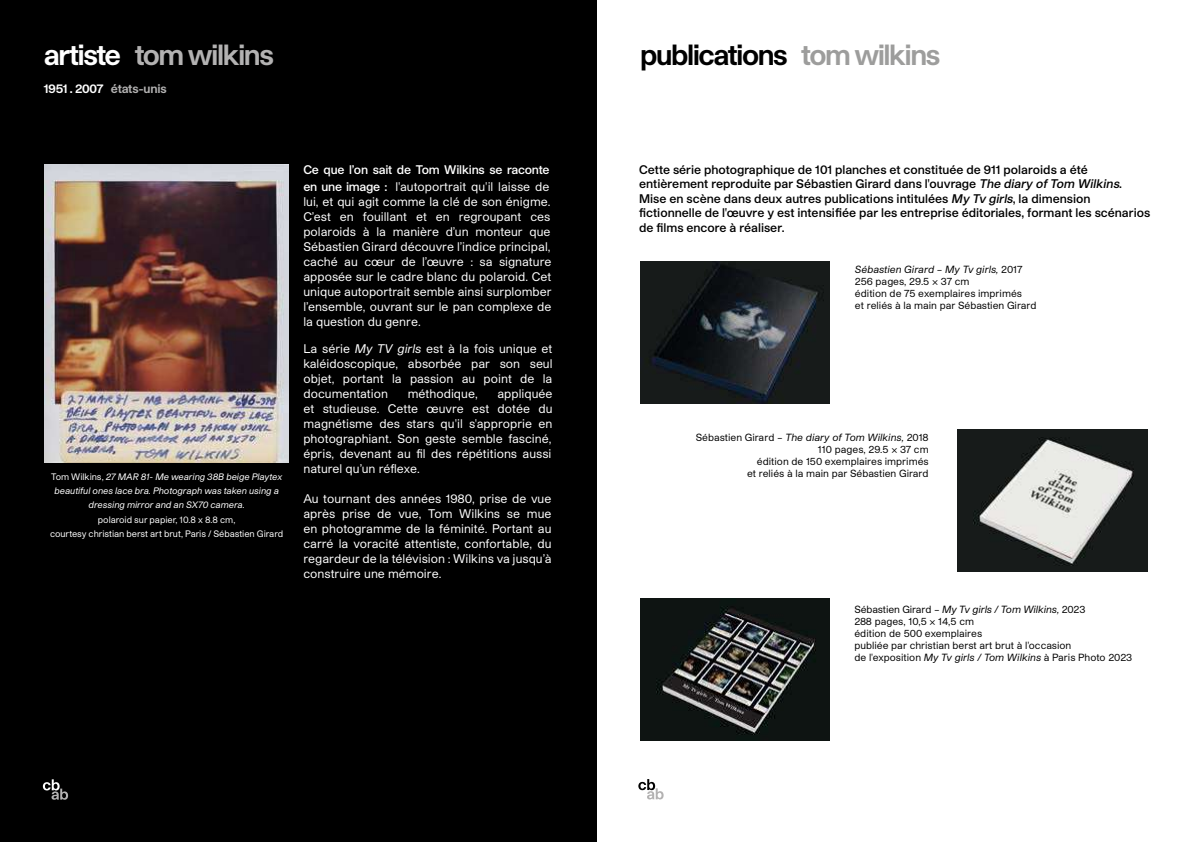
<style>
.page{position:relative;width:1191px;height:842px;background:#fff}
.page>*{position:absolute;margin:0;border:0;box-sizing:border-box;transform-origin:0 0}
.t1{font:700 28px "Studio Pro GCB";letter-spacing:-.055em;color:#000}
.t2{font:700 28px "Studio Pro GCB";letter-spacing:-.055em;color:#b3b2b2}
.t3{font:12px/15px "Studio Pro GCB";color:#fff;text-align:justify}
.t4{font:600 12px/14.4px "Studio Pro GCB";color:#000}
.t5{font:600 12px/17px "Studio Pro GCB";letter-spacing:-.02em;color:#fff}
.t6{font:700 12px "Studio Pro GCB";letter-spacing:-.02em;color:#b3b2b2}
.t7{font:10px/12px "Studio Pro GCB";color:#000}
.t8{font:italic 9px/14px "Studio Pro GCB";letter-spacing:-.005em;color:#fff;text-align:center}
.t9{font:9px/14.4px "Studio Pro GCB";letter-spacing:-.01em;color:#fff;text-align:center}
.s1{color:#fff}
.s2{font-style:normal}
.s3{font-weight:400}
.s4{font-style:italic}
.s5{color:#9d9d9c}
</style>
<div class="page">
<svg style="left:638px;top:779px;width:25px;height:20px"></svg>
<div style="left:0;top:0;width:596px;height:842px;background:#000"></div>
<img style="left:44px;top:164px;width:244px;height:298px">
<svg style="left:43px;top:779px;width:25px;height:21px"></svg>
<img style="left:957px;top:429px;width:190px;height:142px">
<img style="left:640px;top:598px;width:189px;height:142px">
<img style="left:640px;top:262px;width:189px;height:142px">
<h1 class="t2" style="left:44px;top:35px;width:231px"><span class="s1">artiste</span> tom wilkins</h1>
<p class="t6" style="left:44px;top:80px;width:124px"><span class="s1">1951 . 2007</span> états-unis</p>
<p class="t8" style="left:51px;top:470px;width:232px"><span class="s2">Tom Wilkins,</span> 27 MAR 81- Me wearing 38B beige Playtex beautiful ones lace bra. Photograph was taken using a dressing mirror and an SX70 camera.</p>
<p class="t9" style="left:50px;top:512px;width:235px">polaroid sur papier, 10.8 x 8.8 cm,<br>courtesy christian berst art brut, Paris / Sébastien Girard</p>
<p class="t5" style="left:303px;top:161px;width:248px">Ce que l’on sait de Tom Wilkins se raconte en une image : <span class="s3">l'autoportrait qu'il laisse de</span></p>
<p class="t3" style="left:303px;top:194px;width:250px">lui, et qui agit comme la clé de son énigme.<br>C’est en fouillant et en regroupant ces polaroids à la manière d’un monteur que Sébastien Girard découvre l’indice principal, caché au cœur de l’œuvre : sa signature apposée sur le cadre blanc du polaroid. Cet unique autoportrait semble ainsi surplomber l’ensemble, ouvrant sur le pan complexe de la question du genre.</p>
<p class="t3" style="left:303px;top:341px;width:251px">La série <span class="s4">My TV girls</span> est à la fois unique et kaléidoscopique, absorbée par son seul objet, portant la passion au point de la documentation</p>
<p class="t3" style="left:303px;top:386px;width:251px;text-indent:194px">appliquée et studieuse. Cette œuvre est dotée du magnétisme des stars qu'il s'approprie en photographiant. Son geste semble fasciné, épris, devenant au fil des répétitions aussi naturel qu’un réflexe.</p>
<p class="t3" style="left:303px;top:491px;width:250px">Au tournant des années 1980, prise de vue après prise de vue, Tom Wilkins se mue en photogramme de la féminité. Portant au carré la voracité attentiste, confortable, du regardeur de la télévision : Wilkins va jusqu’à construire une mémoire.</p>
<p class="t3" style="left:408px;top:386px;width:71px">méthodique,</p>
<h1 class="t1" style="left:640px;top:35px;width:301px">publications <span class="s5">tom wilkins</span></h1>
<p class="t4" style="left:639px;top:162px;width:512px">Cette série photographique de 101 planches et constituée de 911 polaroids a été entièrement reproduite par Sébastien Girard dans l'ouvrage <span class="s4">The diary ofTom Wilkins</span>.<br>Mise en scène dans deux autres publications intitulées <span class="s4">My Tv girls</span>, la dimension fictionnelle de l'œuvre y est intensifiée par les entreprise éditoriales, formant les scénarios de films encore à réaliser.</p>
<p class="t7" style="left:855px;top:263px;width:183px"><span class="s4">Sébastien Girard – My Tv girls,</span> 2017<br>256 pages, 29.5 x 37 cm<br>édition de 75 exemplaires imprimés<br>et reliés à la main par Sébastien Girard</p>
<p class="t7" style="left:696px;top:431px;width:234px;text-align:right">Sébastien Girard <span class="s4">– The diary of Tom Wilkins,</span> 2018<br>110 pages, 29.5 x 37 cm<br>édition de 150 exemplaires imprimés<br>et reliés à la main par Sébastien Girard</p>
<p class="t7" style="left:854px;top:603px;width:279px">Sébastien Girard <span class="s4">– My Tv girls / Tom Wilkins,</span> 2023<br>288 pages, 10,5 x 14,5 cm<br>édition de 500 exemplaires<br>publiée par christian berst art brut à l'occasion<br>de l'exposition <span class="s4">My Tv girls / Tom Wilkins</span> à Paris Photo 2023</p>
</div>
